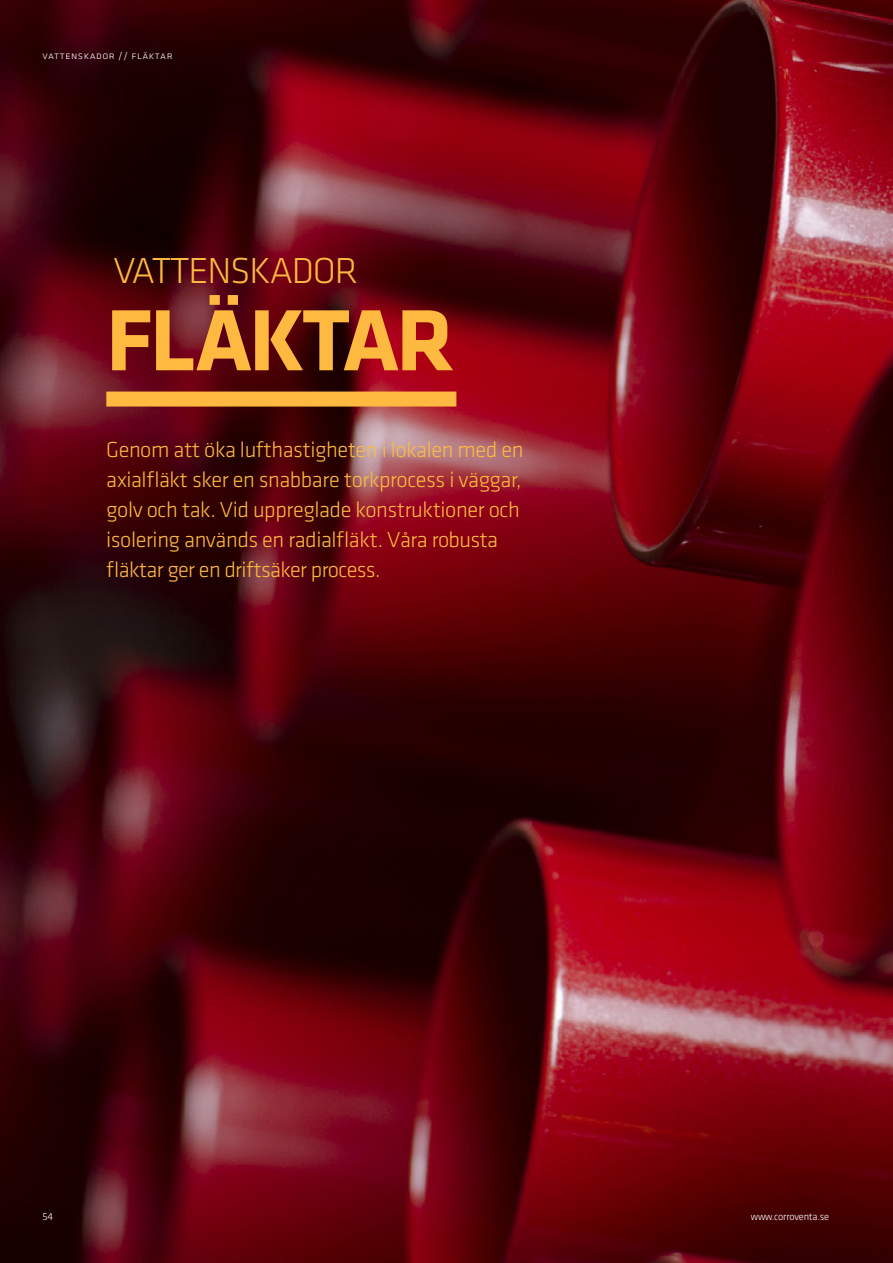
<style>
.page{position:relative;width:893px;height:1263px;background:#fff}
.page>*{position:absolute;margin:0;border:0;box-sizing:border-box;transform-origin:0 0}
.t1{font:700 90px "Klavika";letter-spacing:-.03em;color:#fdb940}
.t2{font:300 37.5px "Klavika";letter-spacing:-.03em;color:#fdb940}
.Ingress{font:300 22.5px/30px "Klavika";letter-spacing:-.02em;color:#fdb940}
.Sidhuvud_vänster{font:300 10.5px "Klavika";letter-spacing:.05em;color:#fff}
</style>
<div class="page">
<img style="left:0;top:0;width:893px;height:1263px">
<div style="left:106px;top:392px;width:350px;height:15px;background:#fdb940"></div>
<p class="Sidhuvud_vänster" style="left:43px;top:49px;width:132px">Vattenskador // fläktar</p>
<p class="t2" style="left:113px;top:248px;width:246px">VATTENSKADOR</p>
<p class="t1" style="left:106px;top:275px;width:350px">FLÄKTAR</p>
<p class="Ingress" style="left:106px;top:435px;width:419px">Genom att öka lufthastigheten i lokalen med en axialfläkt sker en snabbare torkprocess i väggar, golv och tak. Vid uppreglade konstruktioner och isolering används en radialfläkt. Våra robusta fläktar ger en driftsäker process.</p>
<p class="Sidhuvud_vänster" style="left:43px;top:1211px;width:12px">54</p>
<p class="Sidhuvud_vänster" style="left:751px;top:1211px;width:80px">www.corroventa.se</p>
</div>
